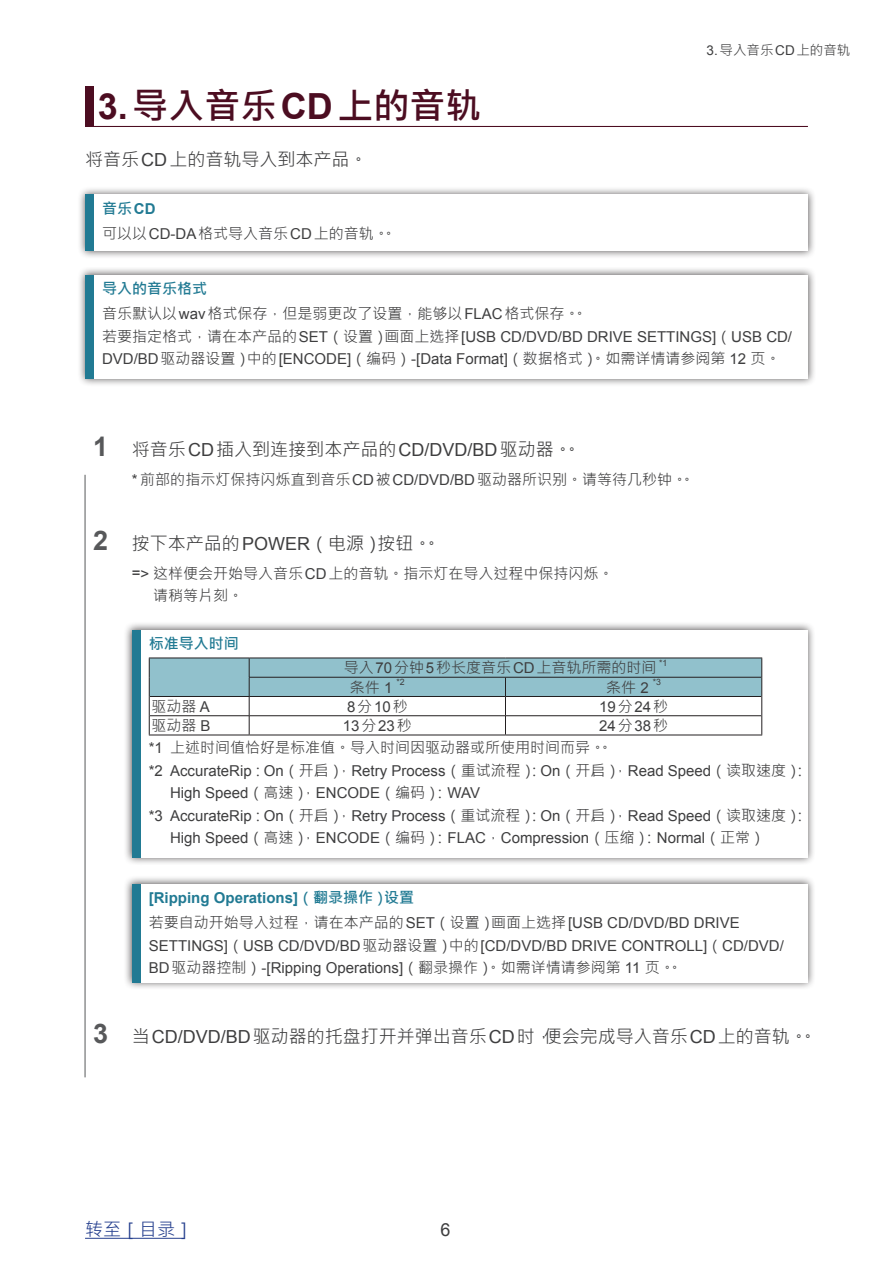
<style>
.page{position:relative;width:893px;height:1263px;background:#fff}
.page>*{position:absolute;margin:0;border:0;box-sizing:border-box;transform-origin:0 0}
.t1{font:700 36px "Microsoft Jheng Hei";color:#4c0d21}
.t2{font:18px "Microsoft Jheng Hei";color:#3e3e3f}
.t3{font:18px "Microsoft Jheng Hei";color:#253f8e}
.t4{font:18px "Arial";color:#3e3e3f}
.t5{font:15px/22.5px "Arial";color:#3e3e3f}
.t6{font:15px/25.2px "Microsoft Jheng Hei";color:#3e3e3f}
.t7{font:700 15px "Arial";color:#217a93}
.t8{font:700 15px "Microsoft Jheng Hei";color:#217a93}
.t9{font:13.5px "Microsoft Jheng Hei";color:#3e3e3f}
.t10{font:8.7px "Arial";color:#3e3e3f}
.s1{font-family:"Arial"}
.s2{font-weight:700;color:#217a93}
.s3{font-family:"Arial";font-weight:700;color:#217a93}
.s4{font-family:"Microsoft Jheng Hei"}
.s5{font-family:"Arial";font-weight:700;font-size:27px;color:#57585a}
</style>
<div class="page">
<hr style="left:85px;top:1238px;width:99px;height:1px;background:#253f8e">
<hr style="left:85px;top:126px;width:723px;height:1px;background:#4c0d21">
<div style="left:85px;top:87px;width:9px;height:40px;background:#4c0d21"></div>
<hr style="left:85px;top:475px;width:1px;height:602px;background:#57585a">
<div style="left:77px;top:267px;width:739px;height:119px;background:#231f20;opacity:.75"></div>
<div style="left:94px;top:275px;width:714px;height:103px;background:#fff"></div>
<div style="left:85px;top:275px;width:9px;height:103px;background:#217a93"></div>
<div style="left:124px;top:876px;width:692px;height:115px;background:#231f20;opacity:.75"></div>
<div style="left:140px;top:884px;width:668px;height:98px;background:#fff"></div>
<div style="left:132px;top:884px;width:8px;height:98px;background:#217a93"></div>
<div style="left:77px;top:186px;width:739px;height:73px;background:#231f20;opacity:.75"></div>
<div style="left:94px;top:194px;width:714px;height:57px;background:#fff"></div>
<div style="left:85px;top:194px;width:9px;height:57px;background:#217a93"></div>
<div style="left:124px;top:621px;width:692px;height:245px;background:#231f20;opacity:.75"></div>
<div style="left:140px;top:630px;width:668px;height:227px;background:#fff"></div>
<hr style="left:149px;top:657px;width:100px;height:1px;background:#231f20">
<hr style="left:249px;top:657px;width:256px;height:1px;background:#231f20">
<hr style="left:505px;top:657px;width:257px;height:1px;background:#231f20">
<hr style="left:149px;top:734px;width:100px;height:1px;background:#231f20">
<hr style="left:249px;top:734px;width:256px;height:1px;background:#231f20">
<hr style="left:505px;top:734px;width:257px;height:1px;background:#231f20">
<svg style="left:149px;top:658px;width:613px;height:76px"></svg>
<div style="left:132px;top:630px;width:8px;height:227px;background:#217a93"></div>
<h1 class="t1" style="left:98px;top:83px;width:385px"><span class="s1">3.</span>导入音乐<span class="s1">CD</span>上的音轨</h1>
<p class="t2" style="left:85px;top:148px;width:284px">将音乐<span class="s1">CD</span>上的音轨导入到本产品。</p>
<p class="t6" style="left:102px;top:195px;width:296px"><span class="s2">音乐</span><span class="s3">CD<br></span>可以以<span class="s1">CD-DA</span>格式导入音乐<span class="s1">CD</span>上的音轨。。</p>
<p class="t9" style="left:707px;top:41px;width:145px"><span class="s1">3.</span>导入音乐<span class="s1">CD</span>上的音轨</p>
<p class="t6" style="left:102px;top:276px;width:487px"><span class="s2">导入的音乐格式<br></span>音乐默认以<span class="s1">wav</span>格式保存，但是弱更改了设置，能够以<span class="s1">FLAC</span>格式保存。。</p>
<p class="t5" style="left:102px;top:325px;width:692px"><span class="s4">若要指定格式，请在本产品的</span>SET<span class="s4">（设置）画面上选择</span>[USB CD/DVD/BD DRIVE SETTINGS]<span class="s4">（</span>USB CD/<br>DVD/BD<span class="s4">驱动器设置）中的</span>[ENCODE]<span class="s4">（编码）</span>-[Data Format]<span class="s4">（数据格式）。如需详情请参阅第</span> 12 <span class="s4">页。</span></p>
<p class="t2" style="left:93px;top:438px;width:489px"><span class="s5">1</span> 将音乐<span class="s1">CD</span>插入到连接到本产品的<span class="s1">CD/DVD/BD</span>驱动器。。</p>
<p class="t6" style="left:132px;top:466px;width:564px"><span class="s1">*</span> 前部的指示灯保持闪烁直到音乐<span class="s1">CD</span>被<span class="s1">CD/DVD/BD</span>驱动器所识别。请等待几秒钟。。</p>
<p class="t2" style="left:93px;top:532px;width:349px"><span class="s5">2</span> 按下本产品的<span class="s1">POWER</span>（电源）按钮。。</p>
<p class="t6" style="left:153px;top:562px;width:462px;line-height:22.5px;text-indent:-21px"><span class="s1">=&gt;</span> 这样便会开始导入音乐<span class="s1">CD</span>上的音轨。指示灯在导入过程中保持闪烁。请稍等片刻。</p>
<p class="t8" style="left:149px;top:634px;width:91px">标准导入时间</p>
<p class="t6" style="left:344px;top:655px;width:314px">导入<span class="s1">70</span>分钟<span class="s1">5</span>秒长度音乐<span class="s1">CD</span>上音轨所需的时间</p>
<p class="t10" style="left:659px;top:657px;width:10px">*1</p>
<p class="t6" style="left:350px;top:675px;width:44px">条件 <span class="s1">1</span></p>
<p class="t10" style="left:397px;top:676px;width:10px">*2</p>
<p class="t6" style="left:606px;top:675px;width:44px">条件 <span class="s1">2</span></p>
<p class="t10" style="left:653px;top:676px;width:10px">*3</p>
<p class="t6" style="left:151px;top:694px;width:60px">驱动器 <span class="s1">A</span></p>
<p class="t5" style="left:347px;top:696px;width:62px">8<span class="s4">分</span>10<span class="s4">秒</span></p>
<p class="t5" style="left:599px;top:696px;width:70px">19<span class="s4">分</span>24<span class="s4">秒</span></p>
<p class="t6" style="left:151px;top:713px;width:61px">驱动器 <span class="s1">B</span></p>
<p class="t5" style="left:343px;top:715px;width:70px">13<span class="s4">分</span>23<span class="s4">秒</span></p>
<p class="t5" style="left:599px;top:715px;width:70px">24<span class="s4">分</span>38<span class="s4">秒</span></p>
<p class="t6" style="left:149px;top:735px;width:465px"><span class="s1">*1</span> 上述时间值恰好是标准值。导入时间因驱动器或所使用时间而异。。</p>
<p class="t5" style="left:149px;top:759px;width:660px">*2 AccurateRip<span class="s4">：</span>On<span class="s4">（开启），</span>Retry Process<span class="s4">（重试流程）：</span>On<span class="s4">（开启），</span>Read Speed<span class="s4">（读取速度）：</span></p>
<p class="t5" style="left:170px;top:782px;width:312px">High Speed<span class="s4">（高速），</span>ENCODE<span class="s4">（编码）：</span>WAV</p>
<p class="t5" style="left:149px;top:804px;width:660px">*3 AccurateRip<span class="s4">：</span>On<span class="s4">（开启），</span>Retry Process<span class="s4">（重试流程）：</span>On<span class="s4">（开启），</span>Read Speed<span class="s4">（读取速度）：</span></p>
<p class="t5" style="left:170px;top:827px;width:597px">High Speed<span class="s4">（高速），</span>ENCODE<span class="s4">（编码）：</span>FLAC<span class="s4">，</span>Compression<span class="s4">（压缩）：</span>Normal<span class="s4">（正常）</span></p>
<p class="t7" style="left:149px;top:888px;width:267px">[Ripping Operations]<span class="s4">（翻录操作）设置</span></p>
<p class="t6" style="left:149px;top:910px;width:592px">若要自动开始导入过程，请在本产品的<span class="s1">SET</span>（设置）画面上选择<span class="s1">[USB CD/DVD/BD DRIVE</span></p>
<p class="t5" style="left:149px;top:934px;width:637px">SETTINGS]<span class="s4">（</span>USB CD/DVD/BD<span class="s4">驱动器设置）中的</span>[CD/DVD/BD DRIVE CONTROLL]<span class="s4">（</span>CD/DVD/<br>BD<span class="s4">驱动器控制）</span>-[Ripping Operations]<span class="s4">（翻录操作）。如需详情请参阅第</span> 11 <span class="s4">页。。</span></p>
<p class="t2" style="left:93px;top:1025px;width:725px"><span class="s5">3</span> 当<span class="s1">CD/DVD/BD</span>驱动器的托盘打开并弹出音乐<span class="s1">CD</span>时，便会完成导入音乐<span class="s1">CD</span>上的音轨。。</p>
<p class="t3" style="left:85px;top:1218px;width:109px">转至［目录］</p>
<p class="t4" style="left:441px;top:1218px;width:12px">6</p>
</div>
